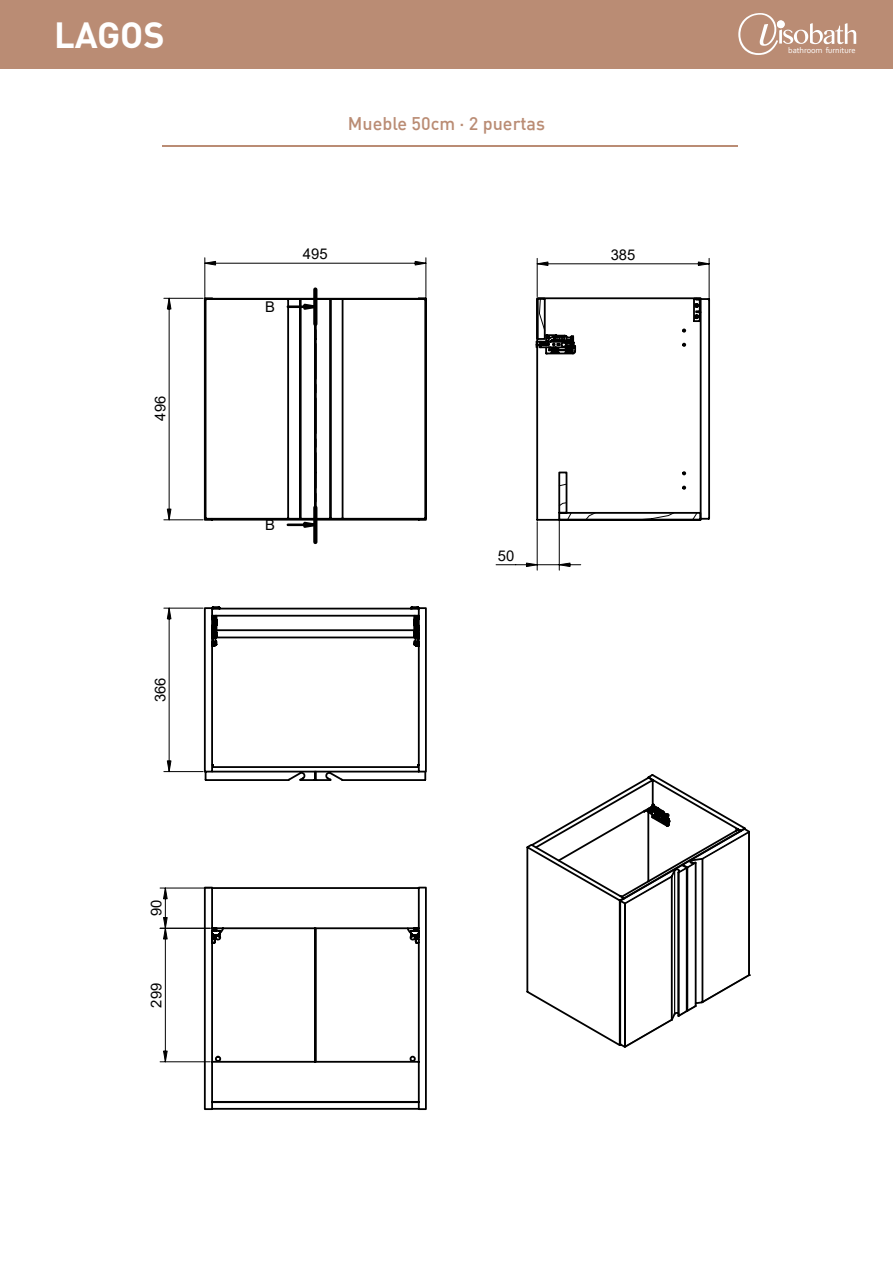
<style>
.page{position:relative;width:893px;height:1263px;background:#fff}
.page>*{position:absolute;margin:0;border:0;box-sizing:border-box;transform-origin:0 0}
.t1{font:700 36px "DIN Pro";color:#fff}
.t2{font:500 18px "DIN";color:#ba8c74}
.t3{font:14.85px "Arial";color:#000}
.t4{font:8.4px "Corbel";letter-spacing:-.01em;color:#fff}
</style>
<div class="page">
<div style="left:0;top:0;width:893px;height:68px;background:#ba8c74"></div>
<hr style="left:163px;top:145px;width:575px;height:1px;background:#ba8c74">
<svg style="left:738px;top:13px;width:118px;height:42px"></svg>
<div style="left:777px;top:20px;width:8px;height:8px;background:#fff;border-radius:50%"></div>
<svg style="left:204px;top:606px;width:492px;height:193px"></svg>
<svg style="left:526px;top:799px;width:225px;height:249px"></svg>
<svg style="left:203px;top:886px;width:224px;height:224px"></svg>
<svg style="left:314px;top:926px;width:107px;height:178px"></svg>
<svg style="left:313px;top:530px;width:4px;height:12px"></svg>
<svg style="left:163px;top:257px;width:264px;height:273px"></svg>
<svg style="left:495px;top:258px;width:215px;height:313px"></svg>
<svg style="left:163px;top:607px;width:41px;height:166px"></svg>
<svg style="left:159px;top:886px;width:52px;height:181px"></svg>
<h1 class="t1" style="left:54px;top:10px;width:112px">LAGOS</h1>
<p class="t3" style="left:150px;top:421px;width:26px;rotate:-90deg">496</p>
<p class="t3" style="left:150px;top:702px;width:26px;rotate:-90deg">366</p>
<p class="t3" style="left:146px;top:916px;width:18px;rotate:-90deg">90</p>
<p class="t3" style="left:146px;top:1007px;width:26px;rotate:-90deg">299</p>
<p class="t2" style="left:348px;top:112px;width:199px">Mueble 50cm · 2 puertas</p>
<p class="t3" style="left:265px;top:297px;width:11px">B</p>
<p class="t3" style="left:303px;top:244px;width:26px">495</p>
<p class="t3" style="left:611px;top:245px;width:26px">385</p>
<p class="t3" style="left:265px;top:515px;width:11px">B</p>
<p class="t3" style="left:498px;top:546px;width:18px">50</p>
<p class="t4" style="left:788px;top:45px;width:69px">bathroom furniture</p>
</div>
